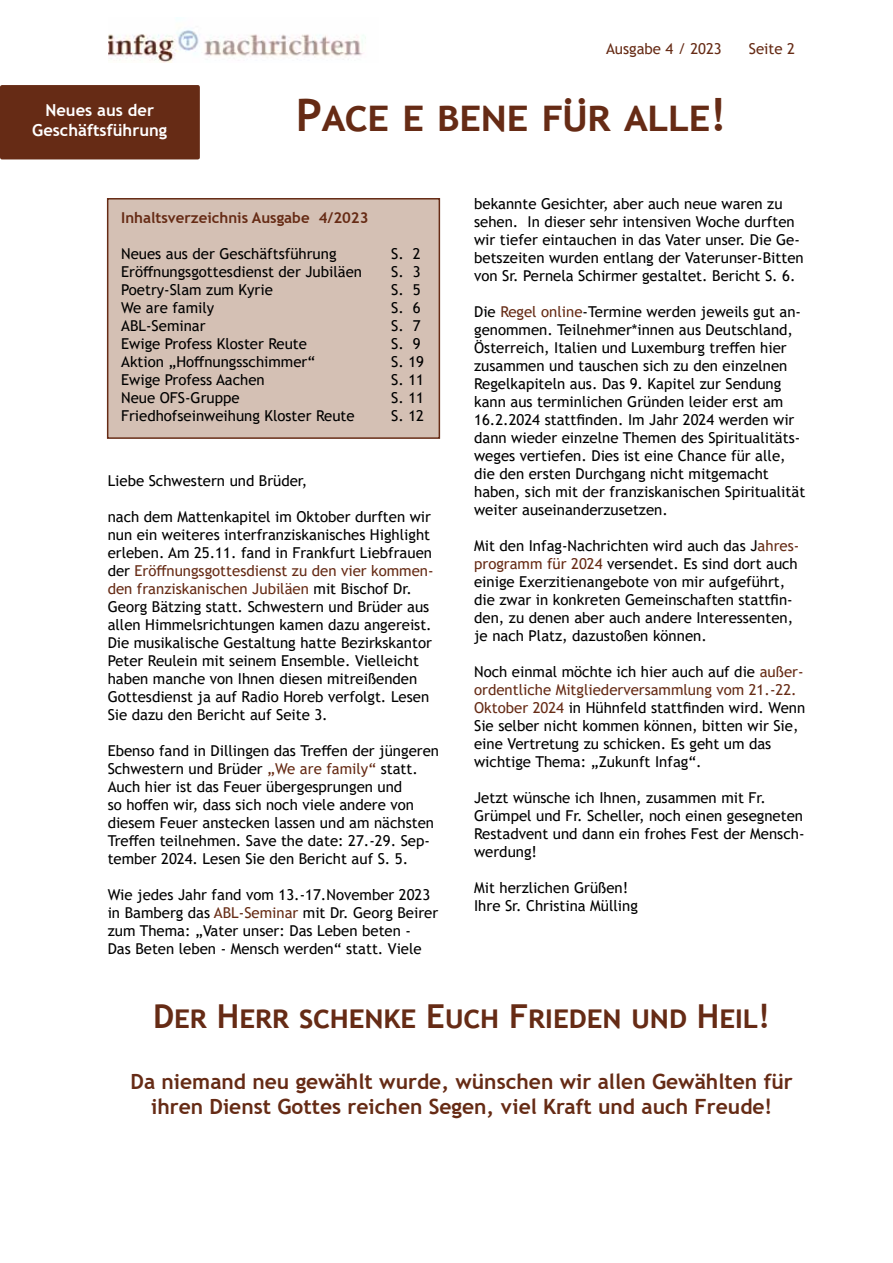
<style>
.page{position:relative;width:893px;height:1263px;background:#fff}
.page>*{position:absolute;margin:0;border:0;box-sizing:border-box;transform-origin:0 0}
.t1{font:700 45px "Trebuchet MS";color:#662b15}
.t2{font:700 33px "Trebuchet MS";color:#662b15}
.t3{font:700 21px/25.2px "Trebuchet MS";color:#662b15;text-align:center}
.t4{font:700 16.5px/19.8px "Trebuchet MS";color:#fff;text-align:center}
.t5{font:15px/18px "Trebuchet MS";color:#000}
.t6{font:700 15px "Trebuchet MS";color:#662b15}
.t7{font:15px "Trebuchet MS";color:#662b15}
.s1{color:#662b15}
</style>
<div class="page">
<div style="left:0;top:85px;width:200px;height:74px;background:#662b15;border-radius:2px"></div>
<img style="left:108px;top:29px;width:258px;height:33px">
<div style="left:108px;top:199px;width:331px;height:239px;background:#d4c0b4"></div>
<div style="left:107px;top:198px;width:333px;height:241px;border:2px solid #662b15"></div>
<p class="t4" style="left:32px;top:100px;width:136px">Neues aus der<br>Geschäftsführung</p>
<p class="t7" style="left:606px;top:39px;width:117px">Ausgabe 4 / 2023</p>
<p class="t7" style="left:749px;top:39px;width:48px">Seite 2</p>
<h1 class="t1" style="left:296px;top:87px;width:432px">Pace e bene für alle!</h1>
<p class="t6" style="left:121px;top:209px;width:249px">Inhaltsverzeichnis Ausgabe 4/2023</p>
<p class="t5" style="left:121px;top:245px;width:217px">Neues aus der Geschäftsführung</p>
<p class="t5" style="left:391px;top:245px;width:31px">S. 2</p>
<p class="t5" style="left:121px;top:263px;width:242px">Eröffnungsgottesdienst der Jubiläen</p>
<p class="t5" style="left:391px;top:263px;width:31px">S. 3</p>
<p class="t5" style="left:121px;top:281px;width:153px">Poetry-Slam zum Kyrie</p>
<p class="t5" style="left:391px;top:281px;width:31px">S. 5</p>
<p class="t5" style="left:121px;top:299px;width:95px">We are family</p>
<p class="t5" style="left:391px;top:299px;width:31px">S. 6</p>
<p class="t5" style="left:121px;top:317px;width:86px">ABL-Seminar</p>
<p class="t5" style="left:391px;top:317px;width:31px">S. 7</p>
<p class="t5" style="left:121px;top:335px;width:187px">Ewige Profess Kloster Reute</p>
<p class="t5" style="left:391px;top:335px;width:31px">S. 9</p>
<p class="t5" style="left:121px;top:353px;width:196px">Aktion „Hoffnungsschimmer“</p>
<p class="t5" style="left:391px;top:353px;width:34px">S. 19</p>
<p class="t5" style="left:121px;top:371px;width:145px">Ewige Profess Aachen</p>
<p class="t5" style="left:391px;top:371px;width:34px">S. 11</p>
<p class="t5" style="left:121px;top:389px;width:120px">Neue OFS-Gruppe</p>
<p class="t5" style="left:391px;top:389px;width:34px">S. 11</p>
<p class="t5" style="left:121px;top:407px;width:235px">Friedhofseinweihung Kloster Reute</p>
<p class="t5" style="left:391px;top:407px;width:34px">S. 12</p>
<p class="t5" style="left:108px;top:471px;width:201px">Liebe Schwestern und Brüder,</p>
<p class="t5" style="left:108px;top:507px;width:327px">nach dem Mattenkapitel im Oktober durften wir nun ein weiteres interfranziskanisches Highlight erleben. Am 25.11. fand in Frankfurt Liebfrauen der <span class="s1">Eröffnungsgottesdienst zu den vier kommen&shy;den franziskanischen Jubiläen</span> mit Bischof Dr.<br>Georg Bätzing statt. Schwestern und Brüder aus allen Himmelsrichtungen kamen dazu angereist.<br>Die musikalische Gestaltung hatte Bezirkskantor Peter Reulein mit seinem Ensemble. Vielleicht haben manche von Ihnen diesen mitreißenden Gottesdienst ja auf Radio Horeb verfolgt. Lesen Sie dazu den Bericht auf Seite 3.</p>
<p class="t5" style="left:108px;top:741px;width:333px">Ebenso fand in Dillingen das Treffen der jüngeren Schwestern und Brüder <span class="s1">„We are family“</span> statt.<br>Auch hier ist das Feuer übergesprungen und<br>so hoffen wir, dass sich noch viele andere von diesem Feuer anstecken lassen und am nächsten Treffen teilnehmen. Save the date: 27.-29. Sep&shy;tember 2024. Lesen Sie den Bericht auf S. 5.</p>
<p class="t5" style="left:108px;top:885px;width:332px">Wie jedes Jahr fand vom 13.-17.November 2023 in Bamberg das <span class="s1">ABL-Seminar</span> mit Dr. Georg Beirer zum Thema: „Vater unser: Das Leben beten -<br>Das Beten leben - Mensch werden“ statt. Viele</p>
<p class="t5" style="left:474px;top:195px;width:331px">bekannte Gesichter, aber auch neue waren zu sehen. In dieser sehr intensiven Woche durften wir tiefer eintauchen in das Vater unser. Die Ge&shy;betszeiten wurden entlang der Vaterunser-Bitten von Sr. Pernela Schirmer gestaltet. Bericht S. 6.</p>
<p class="t5" style="left:474px;top:303px;width:333px">Die <span class="s1">Regel online</span>-Termine werden jeweils gut an&shy;genommen. Teilnehmer*innen aus Deutschland, Österreich, Italien und Luxemburg treffen hier zusammen und tauschen sich zu den einzelnen Regelkapiteln aus. Das 9. Kapitel zur Sendung kann aus terminlichen Gründen leider erst am 16.2.2024 stattfinden. Im Jahr 2024 werden wir dann wieder einzelne Themen des Spiritualitäts&shy;weges vertiefen. Dies ist eine Chance für alle, die den ersten Durchgang nicht mitgemacht haben, sich mit der franziskanischen Spiritualität weiter auseinanderzusetzen.</p>
<p class="t5" style="left:474px;top:537px;width:327px">Mit den Infag-Nachrichten wird auch das J<span class="s1">ahres&shy;programm für 2024</span> versendet. Es sind dort auch einige Exerzitienangebote von mir aufgeführt, die zwar in konkreten Gemeinschaften stattfin&shy;den, zu denen aber auch andere Interessenten, je nach Platz, dazustoßen können.</p>
<p class="t5" style="left:474px;top:663px;width:333px">Noch einmal möchte ich hier auch auf die <span class="s1">außer&shy;ordentliche Mitgliederversammlung vom 21.-22.<br>Oktober 2024</span> in Hühnfeld stattfinden wird. Wenn Sie selber nicht kommen können, bitten wir Sie, eine Vertretung zu schicken. Es geht um das wichtige Thema: „Zukunft Infag“.</p>
<p class="t5" style="left:474px;top:789px;width:332px">Jetzt wünsche ich Ihnen, zusammen mit Fr.<br>Grümpel und Fr. Scheller, noch einen gesegneten Restadvent und dann ein frohes Fest der Mensch&shy;werdung!</p>
<p class="t5" style="left:474px;top:879px;width:165px">Mit herzlichen Grüßen!<br>Ihre Sr. Christina Mülling</p>
<h2 class="t2" style="left:153px;top:995px;width:619px">Der Herr schenke Euch Frieden und Heil!</h2>
<h3 class="t3" style="left:131px;top:1069px;width:664px">Da niemand neu gewählt wurde, wünschen wir allen Gewählten für ihren Dienst Gottes reichen Segen, viel Kraft und auch Freude!</h3>
</div>
